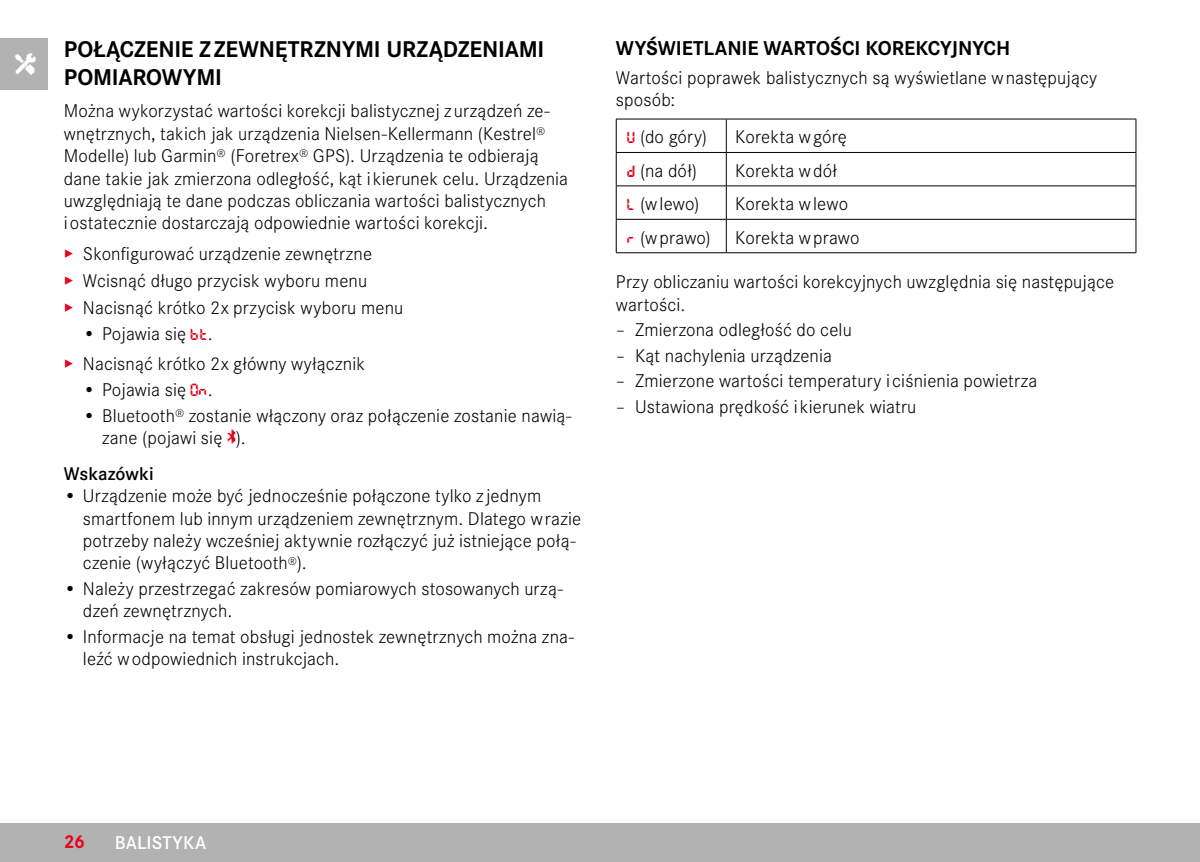
<style>
.page{position:relative;width:1200px;height:862px;background:#fff}
.page>*{position:absolute;margin:0;border:0;box-sizing:border-box;transform-origin:0 0}
.Heading____Heading_0{font:700 23.62px/28.3px "Corporate S";letter-spacing:-.005em;color:#000}
.Heading____Heading_0-2{font:700 20.7px "Corporate S";letter-spacing:-.005em;color:#000}
.Text____Body_Text{font:300 19.12px/22.3px "Corporate S";letter-spacing:.01em;color:#000}
.t1{font:600 19.12px "Corporate S";letter-spacing:.005em;color:#fff}
.Heading____Note_Head{font:600 19.12px "Corporate S";color:#000}
.t2{font:700 19.12px "Corporate S";color:#e3051b}
.s1{color:#e3051b}
.s2{font-family:"Digital Dismay";font-weight:400;font-size:18px;color:#e3051b}
</style>
<div class="page">
<div style="left:0;top:38px;width:48px;height:51px;background:#b3b2b2"></div>
<img style="left:14px;top:53px;width:22px;height:21px">
<div style="left:0;top:823px;width:1199px;height:38px;background:#b3b2b2"></div>
<img style="left:227px;top:429px;width:9px;height:14px">
<hr style="left:615px;top:119px;width:111px;height:1px;background:#000">
<hr style="left:615px;top:119px;width:1px;height:33px;background:#000">
<hr style="left:726px;top:119px;width:409px;height:1px;background:#000">
<hr style="left:725px;top:119px;width:1px;height:33px;background:#000">
<hr style="left:1135px;top:119px;width:1px;height:33px;background:#000">
<hr style="left:615px;top:152px;width:111px;height:1px;background:#000">
<hr style="left:615px;top:153px;width:1px;height:32px;background:#000">
<hr style="left:726px;top:152px;width:409px;height:1px;background:#000">
<hr style="left:725px;top:153px;width:1px;height:32px;background:#000">
<hr style="left:1135px;top:153px;width:1px;height:32px;background:#000">
<hr style="left:615px;top:185px;width:111px;height:1px;background:#000">
<hr style="left:615px;top:186px;width:1px;height:33px;background:#000">
<hr style="left:726px;top:185px;width:409px;height:1px;background:#000">
<hr style="left:725px;top:186px;width:1px;height:33px;background:#000">
<hr style="left:1135px;top:186px;width:1px;height:33px;background:#000">
<hr style="left:615px;top:219px;width:111px;height:1px;background:#000">
<hr style="left:615px;top:219px;width:1px;height:33px;background:#000">
<hr style="left:726px;top:219px;width:409px;height:1px;background:#000">
<hr style="left:725px;top:219px;width:1px;height:33px;background:#000">
<hr style="left:1135px;top:219px;width:1px;height:33px;background:#000">
<hr style="left:615px;top:252px;width:111px;height:1px;background:#000">
<hr style="left:726px;top:252px;width:409px;height:1px;background:#000">
<p class="Heading____Heading_0" style="left:64px;top:33px;width:482px">POŁĄCZENIE ZZEWNĘTRZNYMI URZĄDZENIAMI<br>POMIAROWYMI</p>
<p class="Text____Body_Text" style="left:64px;top:99px;width:505px">Można wykorzystać wartości korekcji balistycznej zurządzeń ze&shy;wnętrznych, takich jak urządzenia Nielsen-Kellermann (Kestrel<sup>® </sup>Modelle) lub Garmin<sup>®</sup> (Foretrex<sup>®</sup> GPS). Urządzenia te odbierają dane takie jak zmierzona odległość, kąt ikierunek celu. Urządzenia uwzględniają te dane podczas obliczania wartości balistycznych iostatecznie dostarczają odpowiednie wartości korekcji.</p>
<p class="Text____Body_Text" style="left:64px;top:241px;width:310px"><span class="s1">▸</span> Skonfigurować urządzenie zewnętrzne</p>
<p class="Text____Body_Text" style="left:64px;top:268px;width:305px"><span class="s1">▸</span> Wcisnąć długo przycisk wyboru menu</p>
<p class="Text____Body_Text" style="left:64px;top:295px;width:341px"><span class="s1">▸</span> Nacisnąć krótko 2x przycisk wyboru menu</p>
<p class="Text____Body_Text" style="left:83px;top:321px;width:131px">• Pojawia się <span class="s2">bt</span>.</p>
<p class="Text____Body_Text" style="left:64px;top:351px;width:303px"><span class="s1">▸</span> Nacisnąć krótko 2x główny wyłącznik</p>
<p class="Text____Body_Text" style="left:83px;top:377px;width:131px">• Pojawia się <span class="s2">On</span>.</p>
<p class="Text____Body_Text" style="left:102px;top:402px;width:470px;text-indent:-19px">• Bluetooth<sup>®</sup> zostanie włączony oraz połączenie zostanie nawią&shy;zane (pojawi się ).</p>
<p class="Heading____Note_Head" style="left:64px;top:459px;width:91px">Wskazówki</p>
<p class="Text____Body_Text" style="left:83px;top:483px;width:499px;text-indent:-19px">• Urządzenie może być jednocześnie połączone tylko zjednym smartfonem lub innym urządzeniem zewnętrznym. Dlatego wrazie potrzeby należy wcześniej aktywnie rozłączyć już istniejące połą&shy;czenie (wyłączyć Bluetooth<sup>®</sup>).</p>
<p class="Text____Body_Text" style="left:83px;top:576px;width:481px;text-indent:-19px">• Należy przestrzegać zakresów pomiarowych stosowanych urzą&shy;dzeń zewnętrznych.</p>
<p class="Text____Body_Text" style="left:83px;top:624px;width:492px;text-indent:-19px">• Informacje na temat obsługi jednostek zewnętrznych można zna&shy;leźć wodpowiednich instrukcjach.</p>
<p class="Heading____Heading_0-2" style="left:615px;top:32px;width:396px">WYŚWIETLANIE WARTOŚCI KOREKCYJNYCH</p>
<p class="Text____Body_Text" style="left:615px;top:65px;width:482px">Wartości poprawek balistycznych są wyświetlane wnastępujący sposób:</p>
<p class="Text____Body_Text" style="left:627px;top:125px;width:81px"><span class="s2">u</span> (do góry)</p>
<p class="Text____Body_Text" style="left:735px;top:125px;width:113px">Korekta wgórę</p>
<p class="Text____Body_Text" style="left:627px;top:158px;width:71px"><span class="s2">d</span> (na dół)</p>
<p class="Text____Body_Text" style="left:735px;top:158px;width:103px">Korekta wdół</p>
<p class="Text____Body_Text" style="left:627px;top:191px;width:73px"><span class="s2">l</span> (wlewo)</p>
<p class="Text____Body_Text" style="left:735px;top:191px;width:114px">Korekta wlewo</p>
<p class="Text____Body_Text" style="left:627px;top:225px;width:85px"><span class="s2">r</span> (wprawo)</p>
<p class="Text____Body_Text" style="left:735px;top:225px;width:126px">Korekta wprawo</p>
<p class="Text____Body_Text" style="left:615px;top:269px;width:500px">Przy obliczaniu wartości korekcyjnych uwzględnia się następujące wartości.</p>
<p class="Text____Body_Text" style="left:615px;top:317px;width:237px">– Zmierzona odległość do celu</p>
<p class="Text____Body_Text" style="left:615px;top:343px;width:217px">– Kąt nachylenia urządzenia</p>
<p class="Text____Body_Text" style="left:615px;top:368px;width:423px">– Zmierzone wartości temperatury iciśnienia powietrza</p>
<p class="Text____Body_Text" style="left:615px;top:394px;width:302px">– Ustawiona prędkość ikierunek wiatru</p>
<p class="t2" style="left:64px;top:826px;width:23px">26</p>
<p class="t1" style="left:115px;top:827px;width:93px">BALISTYKA</p>
</div>
